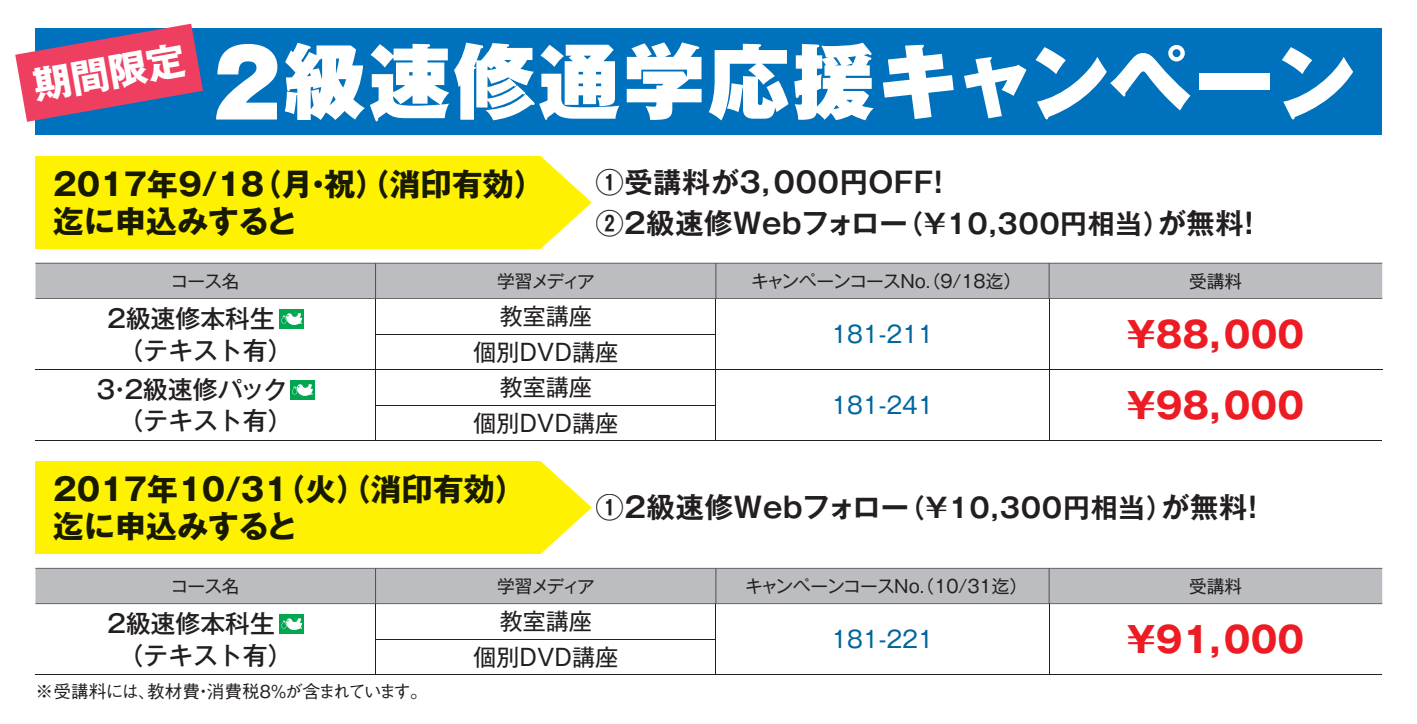
<style>
.page{position:relative;width:1417px;height:724px;background:#fff}
.page>*{position:absolute;margin:0;border:0;box-sizing:border-box;transform-origin:0 0}
.t1{font:81.5px "Gothic MB101 Pro Ultra 90 pv RKSJ H";letter-spacing:.04em;color:#fff}
.t2{font:38.25px "Gothic MB101 Pro Bold 90 pv RKSJ H";color:#fff}
.t3{font:35.5px "Gothic MB101 Pro Bold 90 pv RKSJ H";letter-spacing:-.24em;color:#ed1c24}
.t4{font:31px/37.2px "Gothic MB101 Pro Bold 90 pv RKSJ H";color:#181a00}
.t5{font:28.25px/40.8px "Gothic MB101 Pro De Bold 90 pv RKSJ H";letter-spacing:.005em;color:#231f20}
.t6{font:24.75px/32px "Gothic MB101 Pro Medium 90 pv RKSJ H";color:#231f20}
.t7{font:23px/35.5px "Gothic MB101 Pro Regular 90 pv RKSJ H";color:#231f20;text-align:center}
.t8{font:23px "Gothic MB101 Pro Regular 90 pv RKSJ H";color:#00669d}
.t9{font:17.75px "Gothic MB101 Pro Regular 90 pv RKSJ H";letter-spacing:-.035em;color:#231f20}
.t10{font:17.75px "Gothic BBB Pro Medium 90 pv RKSJ H";letter-spacing:-.025em;color:#231f20}
.s1{font-size:89.75px}
.s2{font-size:27px}
</style>
<div class="page">
<div style="left:35px;top:29px;width:1347px;height:106px;background:#0071bc"></div>
<div style="left:35px;top:264px;width:1347px;height:34px;background:#bbbdc0"></div>
<hr style="left:376px;top:263px;width:1px;height:35px;background:#231f20">
<hr style="left:375px;top:263px;width:1px;height:35px;background:#231f20">
<svg style="left:35px;top:262px;width:1014px;height:2px;background:#a6a5a6"></svg>
<hr style="left:716px;top:263px;width:1px;height:35px;background:#231f20">
<hr style="left:715px;top:263px;width:1px;height:35px;background:#231f20">
<hr style="left:1049px;top:262px;width:333px;height:1px;background:#231f20">
<hr style="left:1049px;top:263px;width:333px;height:1px;background:#231f20">
<hr style="left:1049px;top:263px;width:1px;height:35px;background:#231f20">
<hr style="left:1048px;top:263px;width:1px;height:35px;background:#231f20">
<hr style="left:375px;top:299px;width:1px;height:34px;background:#231f20">
<svg style="left:35px;top:298px;width:1014px;height:1px"></svg>
<hr style="left:715px;top:299px;width:1px;height:34px;background:#231f20">
<hr style="left:1049px;top:298px;width:333px;height:1px;background:#231f20">
<hr style="left:1048px;top:299px;width:1px;height:35px;background:#231f20">
<hr style="left:375px;top:333px;width:341px;height:1px;background:#231f20">
<hr style="left:375px;top:334px;width:1px;height:35px;background:#231f20">
<hr style="left:715px;top:334px;width:1px;height:35px;background:#231f20">
<hr style="left:1048px;top:334px;width:1px;height:35px;background:#231f20">
<hr style="left:35px;top:369px;width:681px;height:1px;background:#231f20">
<hr style="left:375px;top:369px;width:1px;height:35px;background:#231f20">
<hr style="left:716px;top:369px;width:333px;height:1px;background:#231f20">
<hr style="left:715px;top:369px;width:1px;height:35px;background:#231f20">
<hr style="left:1049px;top:369px;width:333px;height:1px;background:#231f20">
<hr style="left:1048px;top:369px;width:1px;height:36px;background:#231f20">
<hr style="left:375px;top:404px;width:341px;height:1px;background:#231f20">
<hr style="left:375px;top:405px;width:1px;height:35px;background:#231f20">
<hr style="left:715px;top:405px;width:1px;height:35px;background:#231f20">
<hr style="left:1048px;top:405px;width:1px;height:35px;background:#231f20">
<hr style="left:35px;top:440px;width:1347px;height:1px;background:#231f20">
<div style="left:173px;top:272px;width:65px;height:17px;background:#bbbdc0"></div>
<div style="left:498px;top:272px;width:96px;height:17px;background:#bbbdc0"></div>
<div style="left:752px;top:272px;width:257px;height:17px;background:#bbbdc0"></div>
<div style="left:1190px;top:272px;width:51px;height:17px;background:#bbbdc0"></div>
<div style="left:279px;top:309px;width:25px;height:20px;background:#00a650"></div>
<svg style="left:281px;top:313px;width:21px;height:12px"></svg>
<div style="left:290px;top:380px;width:25px;height:19px;background:#00a650"></div>
<svg style="left:292px;top:384px;width:21px;height:11px"></svg>
<div style="left:35px;top:569px;width:1347px;height:34px;background:#bbbdc0"></div>
<hr style="left:376px;top:568px;width:1px;height:35px;background:#231f20">
<hr style="left:375px;top:568px;width:1px;height:35px;background:#231f20">
<svg style="left:35px;top:567px;width:1014px;height:2px;background:#aeadae"></svg>
<hr style="left:716px;top:568px;width:1px;height:35px;background:#231f20">
<hr style="left:715px;top:568px;width:1px;height:35px;background:#231f20">
<hr style="left:1049px;top:567px;width:333px;height:1px;background:#231f20">
<hr style="left:1049px;top:568px;width:333px;height:1px;background:#231f20">
<hr style="left:1049px;top:568px;width:1px;height:35px;background:#231f20">
<hr style="left:1048px;top:568px;width:1px;height:35px;background:#231f20">
<hr style="left:375px;top:603px;width:1px;height:35px;background:#231f20">
<svg style="left:35px;top:603px;width:1013px;height:1px"></svg>
<hr style="left:715px;top:603px;width:1px;height:35px;background:#231f20">
<hr style="left:1049px;top:603px;width:333px;height:1px;background:#231f20">
<hr style="left:1048px;top:603px;width:1px;height:35px;background:#231f20">
<hr style="left:375px;top:638px;width:341px;height:1px;background:#231f20">
<hr style="left:375px;top:639px;width:1px;height:35px;background:#231f20">
<hr style="left:715px;top:639px;width:1px;height:35px;background:#231f20">
<hr style="left:1048px;top:638px;width:1px;height:36px;background:#231f20">
<hr style="left:35px;top:674px;width:1347px;height:1px;background:#231f20">
<div style="left:173px;top:577px;width:65px;height:16px;background:#bbbdc0"></div>
<div style="left:498px;top:577px;width:96px;height:16px;background:#bbbdc0"></div>
<div style="left:746px;top:577px;width:269px;height:17px;background:#bbbdc0"></div>
<div style="left:1190px;top:577px;width:51px;height:16px;background:#bbbdc0"></div>
<div style="left:279px;top:614px;width:25px;height:19px;background:#00a650"></div>
<svg style="left:281px;top:618px;width:21px;height:11px"></svg>
<div style="left:35px;top:461px;width:506px;height:92px;background:#fff200"></div>
<svg style="left:541px;top:461px;width:51px;height:92px"></svg>
<div style="left:35px;top:156px;width:506px;height:92px;background:#fff200"></div>
<svg style="left:541px;top:156px;width:51px;height:92px"></svg>
<svg style="left:15px;top:24px;width:188px;height:98px"></svg>
<h2 class="t2" style="left:31px;top:72px;width:155px;rotate:-10deg">期間限定</h2>
<h1 class="t1" style="left:213px;top:51px;width:1145px"><span class="s1">2</span>級速修通学応援キャンペーン</h1>
<p class="t4" style="left:53px;top:169px;width:493px">2017年9/18（月・祝）（消印有効）迄に申込みすると</p>
<p class="t5" style="left:595px;top:165px;width:669px">①受講料が3，０００円ＯＦＦ！<br>②２級速修Ｗebフォロー<span class="s2">（￥10,300円相当）</span>が無料！</p>
<p class="t9" style="left:171px;top:274px;width:70px">コース名</p>
<p class="t9" style="left:497px;top:274px;width:99px">学習メディア</p>
<p class="t9" style="left:751px;top:274px;width:271px">キャンペーンコースNo.（9/18迄）</p>
<p class="t9" style="left:1189px;top:274px;width:55px">受講料</p>
<p class="t6" style="left:119px;top:305px;width:175px;text-indent:-15px">２級速修本科生（テキスト有）</p>
<p class="t7" style="left:473px;top:301px;width:146px">教室講座<br>個別ＤＶＤ講座</p>
<p class="t8" style="left:831px;top:325px;width:104px">181-211</p>
<p class="t3" style="left:1123px;top:320px;width:187px">￥８8，０００</p>
<p class="t6" style="left:93px;top:376px;width:200px;text-align:right">３・２級速修パック（テキスト有）</p>
<p class="t7" style="left:473px;top:372px;width:146px">教室講座<br>個別ＤＶＤ講座</p>
<p class="t8" style="left:831px;top:396px;width:104px">181-241</p>
<p class="t3" style="left:1123px;top:391px;width:187px">￥98，０００</p>
<p class="t4" style="left:53px;top:474px;width:474px">2017年10/31（火）（消印有効）迄に申込みすると</p>
<p class="t5" style="left:595px;top:491px;width:673px">①２級速修Ｗebフォロー<span class="s2">（￥10,300円相当）</span>が無料！</p>
<p class="t9" style="left:171px;top:579px;width:70px">コース名</p>
<p class="t9" style="left:497px;top:579px;width:99px">学習メディア</p>
<p class="t9" style="left:745px;top:579px;width:283px">キャンペーンコースNo.（10/31迄）</p>
<p class="t9" style="left:1189px;top:579px;width:55px">受講料</p>
<p class="t6" style="left:119px;top:610px;width:175px;text-indent:-15px">２級速修本科生（テキスト有）</p>
<p class="t7" style="left:473px;top:606px;width:146px">教室講座<br>個別DVD講座</p>
<p class="t8" style="left:831px;top:630px;width:104px">181-221</p>
<p class="t3" style="left:1123px;top:625px;width:187px">￥９１，０００</p>
<p class="t10" style="left:35px;top:684px;width:394px">※受講料には、教材費・消費税8％が含まれています。</p>
</div>
